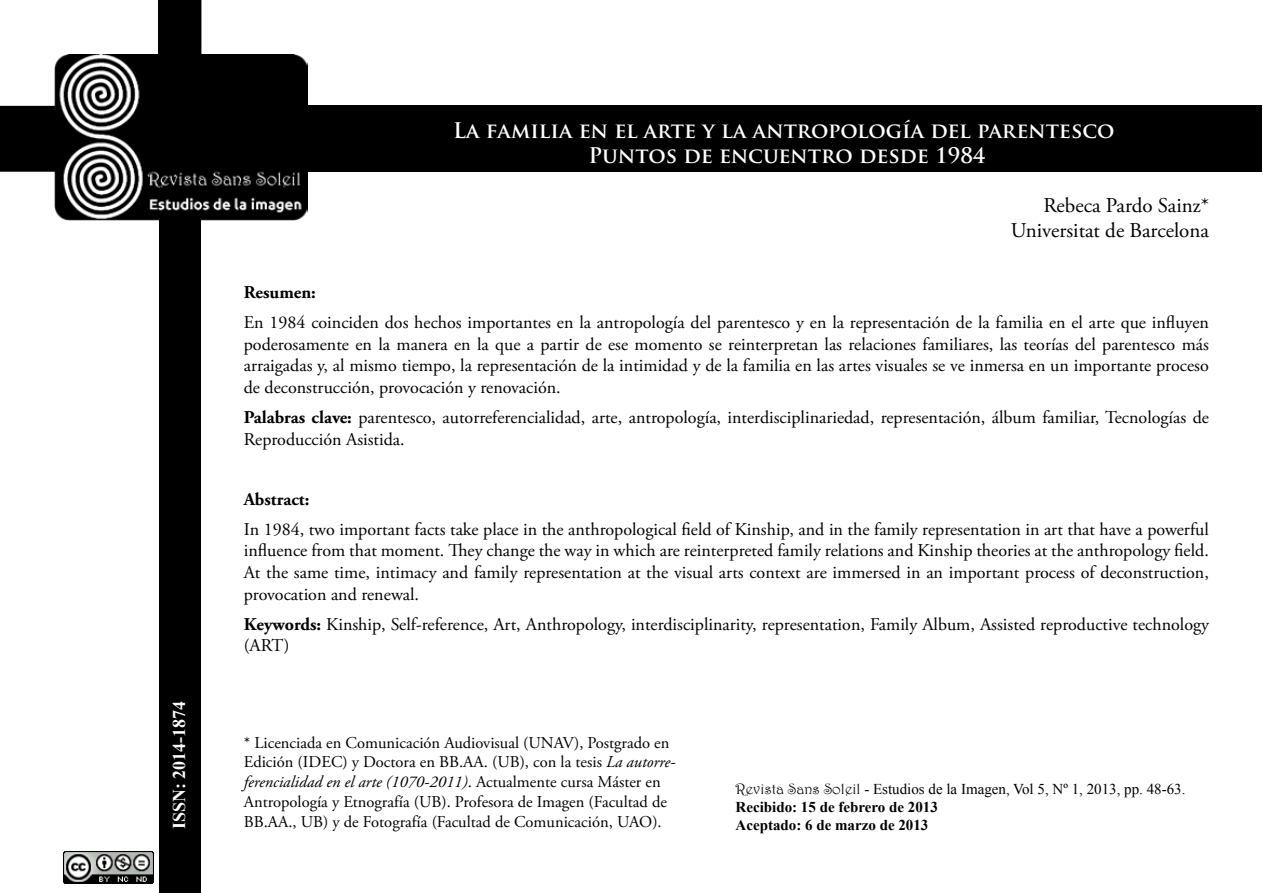
<style>
.page{position:relative;width:1263px;height:893px;background:#fff}
.page>*{position:absolute;margin:0;border:0;box-sizing:border-box;transform-origin:0 0}
.t1{font:700 21px/25.2px "Trajan Pro";color:#fff;text-align:center}
.t2{font:21px/25.2px "Adobe Garamond Pro";color:#000;text-align:right}
.t3{font:18px/21.6px "Adobe Garamond Pro";color:#000;text-align:justify}
.t4{font:700 18px "Adobe Garamond Pro";color:#000}
.t5{font:700 18px "Times New Roman";color:#fafafa}
.t6{font:16.5px/19.8px "Adobe Garamond Pro";color:#000}
.t7{font:700 15px/18px "Times New Roman";color:#000}
.s1{font-weight:700}
.s2{font-style:italic}
.s3{font-family:"Harrington";font-weight:400}
.s4{font-weight:400}
</style>
<div class="page">
<img style="left:54px;top:54px;width:253px;height:167px">
<div style="left:160px;top:216px;width:41px;height:676px;background:#000"></div>
<div style="left:159px;top:1px;width:42px;height:60px;background:#000"></div>
<div style="left:158px;top:0;width:43px;height:62px;border:2px solid #000"></div>
<div style="left:1px;top:107px;width:57px;height:64px;background:#000"></div>
<div style="left:0;top:106px;width:59px;height:66px;border:2px solid #000"></div>
<img style="left:63px;top:851px;width:90px;height:32px">
<div style="left:305px;top:106px;width:957px;height:66px;background:#000"></div>
<p class="t5" style="left:166px;top:829px;width:130px;rotate:-90deg">ISSN: 2014-1874</p>
<p class="t1" style="left:453px;top:118px;width:663px">La familia en el arte y la antropología del parentesco<br>Puntos de encuentro desde 1984</p>
<p class="t2" style="left:1011px;top:194px;width:200px">Rebeca Pardo Sainz*<br>Universitat de Barcelona</p>
<p class="t4" style="left:244px;top:282px;width:74px">Resumen:</p>
<p class="t3" style="left:244px;top:312px;width:967px">En 1984 coinciden dos hechos importantes en la antropología del parentesco y en la representación de la familia en el arte que influyen poderosamente en la manera en la que a partir de ese momento se reinterpretan las relaciones familiares, las teorías del parentesco más arraigadas y, al mismo tiempo, la representación de la intimidad y de la familia en las artes visuales se ve inmersa en un importante proceso de deconstrucción, provocación y renovación.</p>
<p class="t3" style="left:244px;top:407px;width:967px"><span class="s1">Palabras clave:</span> parentesco, autorreferencialidad, arte, antropología, interdisciplinariedad, representación, álbum familiar, Tecnologías de<br>Reproducción Asistida.</p>
<p class="t4" style="left:244px;top:489px;width:67px">Abstract:</p>
<p class="t3" style="left:244px;top:519px;width:966px">In 1984, two important facts take place in the anthropological field of Kinship, and in the family representation in art that have a powerful influence from that moment. They change the way in which are reinterpreted family relations and Kinship theories at the anthropology field.<br>At the same time, intimacy and family representation at the visual arts context are immersed in an important process of deconstruction, provocation and renewal.</p>
<p class="t3" style="left:244px;top:614px;width:967px"><span class="s1">Keywords:</span> Kinship, Self-reference, Art, Anthropology, interdisciplinarity, representation, Family Album, Assisted reproductive technology (ART)</p>
<p class="t6" style="left:244px;top:733px;width:433px">* Licenciada en Comunicación Audiovisual (UNAV), Postgrado en Edición (IDEC) y Doctora en BB.AA. (UB), con la tesis <span class="s2">La autorre&shy;ferencialidad en el arte (1070-2011)</span>. Actualmente cursa Máster en Antropología y Etnografía (UB). Profesora de Imagen (Facultad de BB.AA., UB) y de Fotografía (Facultad de Comunicación, UAO).</p>
<p class="t7" style="left:735px;top:779px;width:451px"><span class="s3">Revista Sans Soleil</span> <span class="s4">- Estudios de la Imagen, Vol 5, Nº 1, 2013, pp. 48-63.<br></span>Recibido: 15 de febrero de 2013<br>Aceptado: 6 de marzo de 2013</p>
</div>
